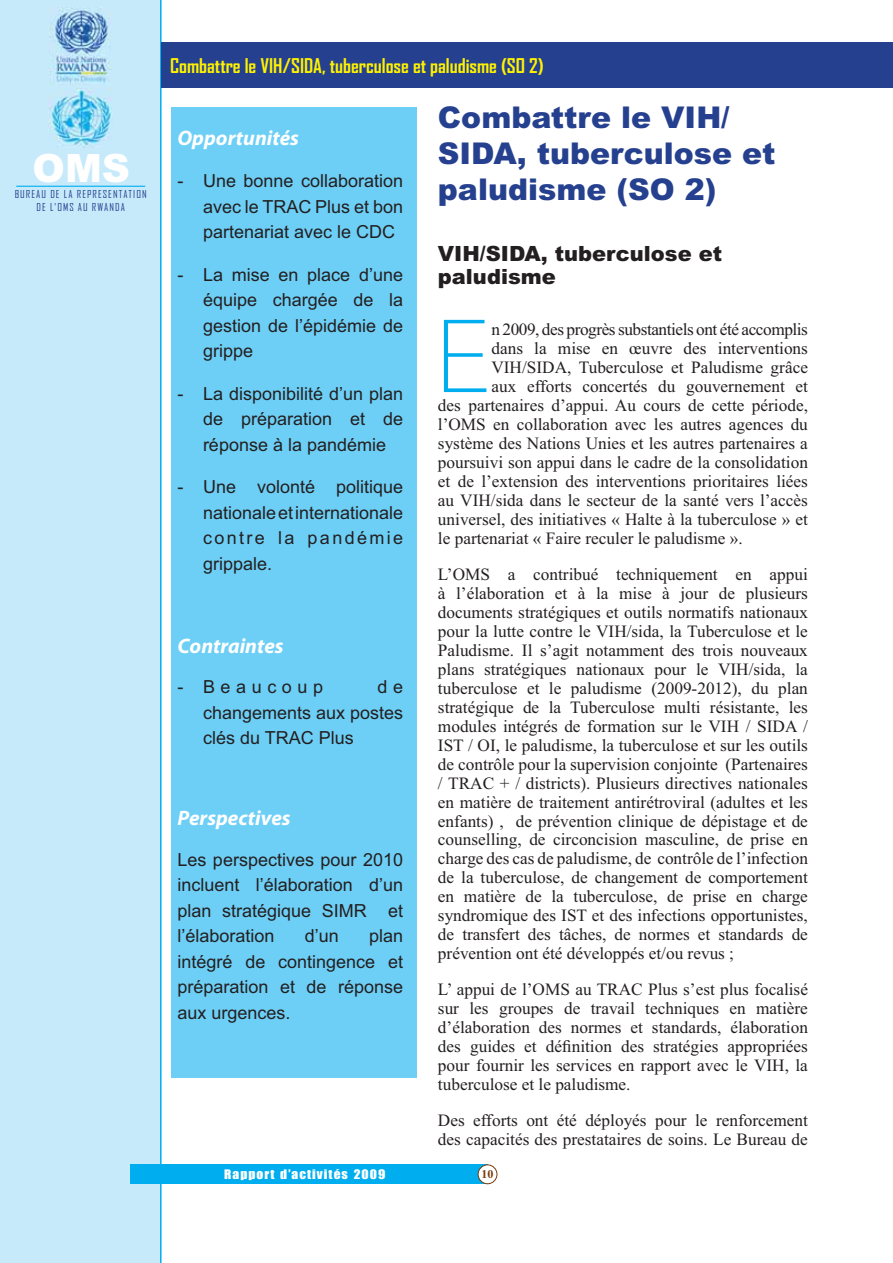
<style>
.page{position:relative;width:893px;height:1263px;background:#fff}
.page>*{position:absolute;margin:0;border:0;box-sizing:border-box;transform-origin:0 0}
.t1{font:102.3px "Agent Light DB Normal";color:#00aeef}
.t2{font:900 39px "Arial";color:#fff}
.t3{font:900 30px/36px "Arial";color:#25408e}
.t4{font:italic 700 21px "Myriad Pro";color:#fff}
.t5{font:900 21px/23.1px "Arial";color:#231f20}
.t6{font:700 19.5px "Agency FB";color:#fff200}
.t7{font:18px/25.5px "Arial";color:#231f20;text-align:justify}
.t8{font:18px "Arial";letter-spacing:.31em;color:#231f20}
.t9{font:17.25px/18.9px "Times New Roman";color:#231f20;text-align:justify}
.t10{font:17.25px "Times New Roman";letter-spacing:-.025em;color:#231f20}
.t11{font:12.15px "Impact";letter-spacing:.075em;color:#fff;scale:1.11 1}
.t12{font:700 12px "Times New Roman";color:#763b0b}
.t13{font:10.5px/12.6px "Agency FB";letter-spacing:.1em;color:#25408e;text-align:center}
</style>
<div class="page">
<div style="left:0;top:0;width:162px;height:1263px;background:#c7eafb"></div>
<img style="left:48px;top:89px;width:64px;height:59px">
<img style="left:50px;top:8px;width:62px;height:76px">
<hr style="left:16px;top:186px;width:129px;height:1px;background:#00aeef">
<div style="left:130px;top:1165px;width:357px;height:19px;background:#00aeef"></div>
<div style="left:478px;top:1165px;width:19px;height:19px;background:#fff;border-radius:50%"></div>
<div style="left:478px;top:1165px;width:19px;height:19px;border:1px solid #763b0b;border-radius:50%"></div>
<div style="left:171px;top:107px;width:246px;height:970px;background:#6dcff6"></div>
<div style="left:161px;top:42px;width:732px;height:46px;background:#25408e"></div>
<h2 class="t2" style="left:33px;top:154px;width:99px">OMS</h2>
<p class="t13" style="left:15px;top:188px;width:133px">BUREAU DE LA REPRESENTATION<br>DE L’OMS AU RWANDA</p>
<p class="t6" style="left:170px;top:58px;width:375px">Combattre le VIH/SIDA, tuberculose et paludisme (SO 2)</p>
<p class="t4" style="left:177px;top:130px;width:123px">Opportunités</p>
<p class="t7" style="left:203px;top:170px;width:202px;text-indent:-26px">- Une bonne collaboration avec le TRAC Plus et bon partenariat avec le CDC</p>
<p class="t7" style="left:203px;top:263px;width:202px;text-indent:-26px">- La mise en place d’une équipe chargée de la gestion de l’épidémie de grippe</p>
<p class="t7" style="left:203px;top:382px;width:202px;text-indent:-26px">- La disponibilité d’un plan de préparation et de réponse à la pandémie</p>
<p class="t7" style="left:203px;top:476px;width:202px;text-indent:-26px">- Une volonté politique nationale et internationale contre la pandémie grippale.</p>
<p class="t4" style="left:177px;top:638px;width:108px">Contraintes</p>
<p class="t8" style="left:177px;top:680px;width:147px">- Beaucoup</p>
<p class="t7" style="left:203px;top:676px;width:202px;text-indent:174px">d e changements aux postes clés du TRAC Plus</p>
<p class="t4" style="left:177px;top:810px;width:115px">Perspectives</p>
<p class="t7" style="left:177px;top:848px;width:227px">Les perspectives pour 2010 incluent l’élaboration d’un plan stratégique SIMR et l’élaboration</p>
<p class="t7" style="left:305px;top:925px;width:36px">d’un</p>
<p class="t7" style="left:177px;top:925px;width:227px;text-indent:192px">plan intégré de contingence et préparation et de réponse aux urgences.</p>
<h3 class="t3" style="left:438px;top:102px;width:339px">Combattre le VIH/<br>SIDA, tuberculose et paludisme (SO 2)</h3>
<p class="t5" style="left:438px;top:244px;width:286px">VIH/SIDA, tuberculose et paludisme</p>
<h1 class="t1" style="left:438px;top:320px;width:55px">E</h1>
<p class="t10" style="left:491px;top:323px;width:318px">n 2009, des progrès substantiels ont été accomplis</p>
<p class="t9" style="left:491px;top:341px;width:318px">dans la mise en œuvre des interventions</p>
<p class="t9" style="left:491px;top:360px;width:318px">VIH/SIDA, Tuberculose et Paludisme grâce</p>
<p class="t9" style="left:491px;top:378px;width:318px">aux efforts concertés du gouvernement et</p>
<p class="t9" style="left:438px;top:397px;width:371px">des partenaires d’appui. Au cours de cette période,</p>
<p class="t9" style="left:438px;top:416px;width:371px">l’OMS en collaboration avec les autres agences du</p>
<p class="t9" style="left:438px;top:435px;width:371px">système des Nations Unies et les autres partenaires a</p>
<p class="t9" style="left:438px;top:454px;width:371px">poursuivi son appui dans le cadre de la consolidation</p>
<p class="t9" style="left:438px;top:473px;width:371px">et de l’extension des interventions prioritaires liées</p>
<p class="t9" style="left:438px;top:492px;width:371px">au VIH/sida dans le secteur de la santé vers l’accès</p>
<p class="t9" style="left:438px;top:511px;width:371px">universel, des initiatives « Halte à la tuberculose » et</p>
<p class="t9" style="left:438px;top:530px;width:306px">le partenariat « Faire reculer le paludisme ».</p>
<p class="t9" style="left:438px;top:566px;width:371px">L’OMS a contribué techniquement en appui à l’élaboration et à la mise à jour de plusieurs documents stratégiques et outils normatifs nationaux pour la lutte contre le VIH/sida, la Tuberculose et le Paludisme. Il s’agit notamment des trois nouveaux plans stratégiques nationaux pour le VIH/sida, la tuberculose et le paludisme (2009-2012), du plan stratégique de la Tuberculose multi résistante, les modules intégrés de formation sur le VIH / SIDA / IST / OI, le paludisme, la tuberculose et sur les outils de contrôle pour la supervision conjointe (Partenaires / TRAC + / districts). Plusieurs directives nationales en matière de traitement antirétroviral (adultes et les enfants) , de prévention clinique de dépistage et de counselling, de circoncision masculine, de prise en charge des cas de paludisme, de contrôle de l’infection de la tuberculose, de changement de comportement en matière de la tuberculose, de prise en charge syndromique des IST et des infections opportunistes, de transfert des tâches, de normes et standards de prévention ont été développés et/ou revus ;</p>
<p class="t9" style="left:438px;top:982px;width:371px">L’ appui de l’OMS au TRAC Plus s’est plus focalisé sur les groupes de travail techniques en matière d’élaboration des normes et standards, élaboration des guides et définition des stratégies appropriées pour fournir les services en rapport avec le VIH, la tuberculose et le paludisme.</p>
<p class="t9" style="left:438px;top:1113px;width:371px">Des efforts ont été déployés pour le renforcement des capacités des prestataires de soins. Le Bureau de</p>
<p class="t11" style="left:224px;top:1170px;width:147px">Rapport d’activités 2009</p>
<p class="t12" style="left:481px;top:1167px;width:13px">10</p>
</div>
